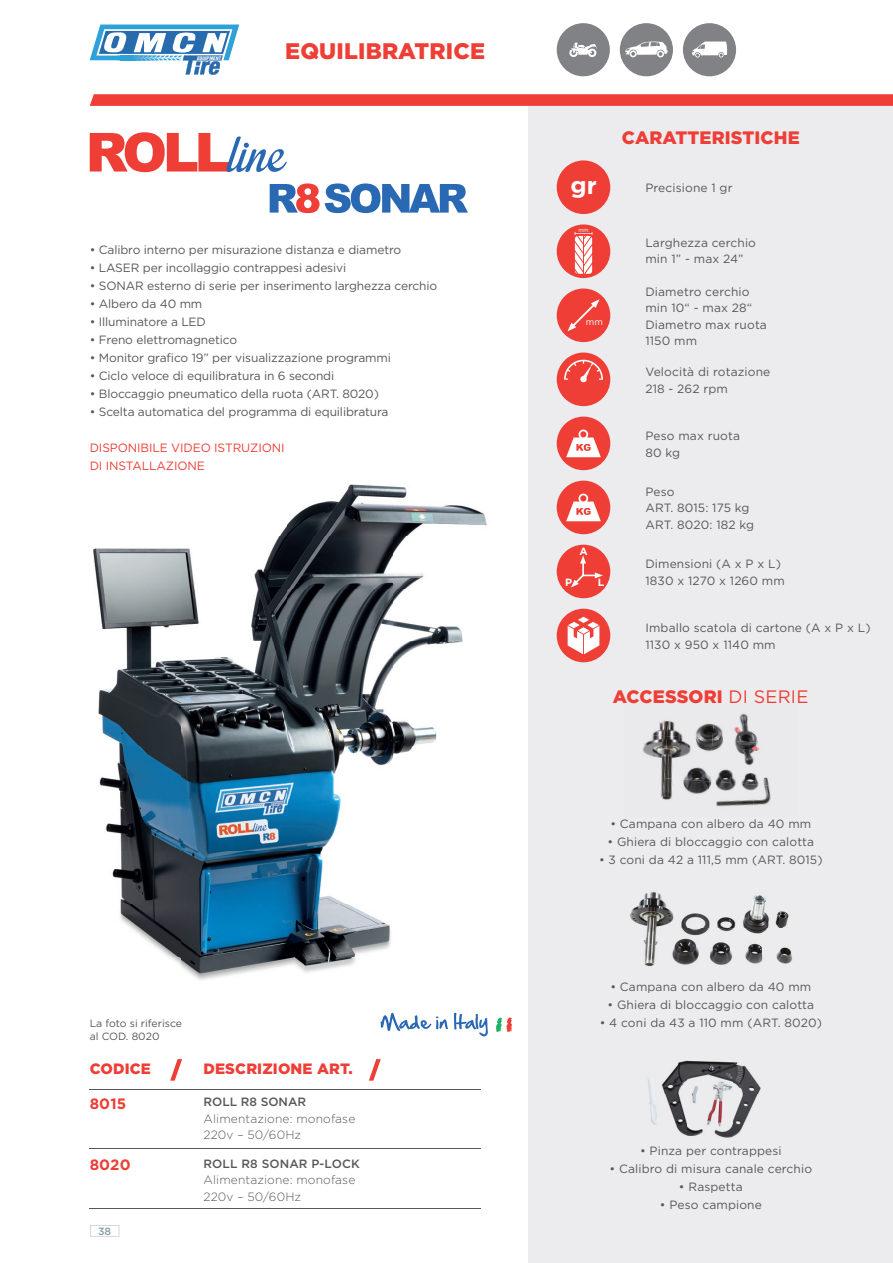
<style>
.page{position:relative;width:893px;height:1263px;background:#fff}
.page>*{position:absolute;margin:0;border:0;box-sizing:border-box;transform-origin:0 0}
.t1{font:700 24px "Gotham";color:#fff}
.t2{font:900 22.5px "Gotham";letter-spacing:.01em;color:#ee3e36}
.t3{font:900 18px "Gotham";letter-spacing:.01em;color:#ee3e36}
.t4{font:900 15px "Gotham";letter-spacing:.01em;color:#ee3e36}
.t5{font:700 15px "Gotham";letter-spacing:.01em;color:#ee3e36}
.t6{font:12px/16.5px "Gotham";letter-spacing:.01em;color:#57585a}
.t7{font:12px "Gotham";letter-spacing:-.01em;color:#57585a}
.t8{font:300 12px/16.5px "Gotham";letter-spacing:.01em;color:#57585a}
.t9{font:12px/18px "Gotham";letter-spacing:-.01em;color:#ee3e36}
.t10{font:500 12px "Gotham";letter-spacing:.01em;color:#57585a}
.t11{font:10.5px/12.6px "Gotham";color:#57585a}
.t12{font:700 10.5px "Gotham";color:#fff}
.t13{font:500 10.5px "Gotham";color:#849dab}
.t14{font:9px "Gotham";color:#fff}
.t15{font:5.85px "Gotham";color:#fff;scale:.91 1}
.t16{font:italic 800 condensed 4.95px "Helvetica Neue";color:#fff}
.s1{font-weight:400}
</style>
<div class="page">
<svg style="left:90px;top:1225px;width:29px;height:11px"></svg>
<svg style="left:90px;top:25px;width:149px;height:50px"></svg>
<img style="left:93px;top:484px;width:394px;height:496px">
<div style="left:528px;top:100px;width:365px;height:1163px;background:#ececee"></div>
<hr style="left:90px;top:1208px;width:391px;height:1px;background:#57585a">
<img style="left:630px;top:892px;width:162px;height:75px">
<img style="left:653px;top:720px;width:14px;height:13px">
<img style="left:667px;top:721px;width:45px;height:15px">
<img style="left:712px;top:713px;width:45px;height:26px">
<img style="left:642px;top:733px;width:25px;height:42px">
<img style="left:664px;top:736px;width:48px;height:42px">
<img style="left:710px;top:739px;width:48px;height:42px">
<img style="left:755px;top:743px;width:14px;height:42px">
<img style="left:661px;top:778px;width:49px;height:22px">
<img style="left:707px;top:781px;width:48px;height:26px">
<img style="left:753px;top:785px;width:18px;height:22px">
<svg style="left:381px;top:1013px;width:67px;height:18px"></svg>
<svg style="left:454px;top:1013px;width:34px;height:23px"></svg>
<svg style="left:496px;top:1017px;width:16px;height:15px"></svg>
<div style="left:557px;top:160px;width:53px;height:54px;background:#ee3e36;border-radius:50%"></div>
<div style="left:557px;top:224px;width:53px;height:54px;background:#ee3e36;border-radius:50%"></div>
<svg style="left:575px;top:232px;width:17px;height:42px"></svg>
<div style="left:557px;top:288px;width:53px;height:54px;background:#ee3e36;border-radius:50%"></div>
<svg style="left:567px;top:299px;width:33px;height:32px"></svg>
<div style="left:557px;top:353px;width:53px;height:53px;background:#ee3e36;border-radius:50%"></div>
<svg style="left:564px;top:360px;width:39px;height:23px"></svg>
<div style="left:557px;top:417px;width:53px;height:53px;background:#ee3e36;border-radius:50%"></div>
<svg style="left:566px;top:429px;width:35px;height:28px"></svg>
<div style="left:557px;top:481px;width:53px;height:53px;background:#ee3e36;border-radius:50%"></div>
<svg style="left:566px;top:494px;width:35px;height:27px"></svg>
<div style="left:557px;top:609px;width:53px;height:53px;background:#ee3e36;border-radius:50%"></div>
<svg style="left:568px;top:617px;width:31px;height:37px"></svg>
<div style="left:557px;top:545px;width:53px;height:53px;background:#ee3e36;border-radius:50%"></div>
<svg style="left:571px;top:555px;width:32px;height:32px"></svg>
<div style="left:557px;top:23px;width:53px;height:53px;background:#808285;border-radius:50%"></div>
<svg style="left:569px;top:42px;width:28px;height:15px"></svg>
<div style="left:683px;top:23px;width:53px;height:53px;background:#808285;border-radius:50%"></div>
<svg style="left:692px;top:42px;width:35px;height:16px"></svg>
<div style="left:620px;top:23px;width:53px;height:53px;background:#808285;border-radius:50%"></div>
<svg style="left:625px;top:41px;width:43px;height:16px"></svg>
<hr style="left:90px;top:1149px;width:391px;height:1px;background:#57585a">
<svg style="left:170px;top:1059px;width:12px;height:22px"></svg>
<svg style="left:369px;top:1059px;width:12px;height:22px"></svg>
<hr style="left:90px;top:1089px;width:391px;height:1px;background:#57585a">
<svg style="left:270px;top:183px;width:198px;height:30px"></svg>
<svg style="left:90px;top:132px;width:197px;height:40px"></svg>
<img style="left:648px;top:1060px;width:113px;height:78px">
<svg style="left:90px;top:94px;width:803px;height:12px;background:#ee433c"></svg>
<p class="t16" style="left:197px;top:55px;width:26px">EQUIPMENT</p>
<h2 class="t2" style="left:285px;top:38px;width:201px">EQUILIBRATRICE</h2>
<p class="t7" style="left:90px;top:243px;width:313px">• Calibro interno per misurazione distanza e diametro</p>
<p class="t7" style="left:90px;top:261px;width:258px">• LASER per incollaggio contrappesi adesivi</p>
<p class="t7" style="left:90px;top:279px;width:349px">• SONAR esterno di serie per inserimento larghezza cerchio</p>
<p class="t7" style="left:90px;top:297px;width:114px">• Albero da 40 mm</p>
<p class="t7" style="left:90px;top:315px;width:118px">• Illuminatore a LED</p>
<p class="t7" style="left:90px;top:333px;width:149px">• Freno elettromagnetico</p>
<p class="t7" style="left:90px;top:351px;width:303px">• Monitor grafico 19” per visualizzazione programmi</p>
<p class="t7" style="left:90px;top:369px;width:246px">• Ciclo veloce di equilibratura in 6 secondi</p>
<p class="t7" style="left:90px;top:387px;width:291px">• Bloccaggio pneumatico della ruota (ART. 8020)</p>
<p class="t7" style="left:90px;top:405px;width:300px">• Scelta automatica del programma di equilibratura</p>
<p class="t9" style="left:90px;top:438px;width:196px">DISPONIBILE VIDEO ISTRUZIONI<br>DI INSTALLAZIONE</p>
<p class="t11" style="left:90px;top:1017px;width:94px">La foto si riferisce al COD. 8020</p>
<p class="t4" style="left:90px;top:1060px;width:63px">CODICE</p>
<p class="t4" style="left:204px;top:1060px;width:151px">DESCRIZIONE ART.</p>
<p class="t5" style="left:90px;top:1095px;width:38px">8015</p>
<p class="t5" style="left:90px;top:1156px;width:42px">8020</p>
<p class="t13" style="left:98px;top:1225px;width:14px">38</p>
<p class="t10" style="left:204px;top:1095px;width:104px">ROLL R8 SONAR</p>
<p class="t8" style="left:204px;top:1110px;width:153px">Alimentazione: monofase<br>220v – 50/60Hz</p>
<p class="t10" style="left:204px;top:1156px;width:158px">ROLL R8 SONAR P-LOCK</p>
<p class="t8" style="left:204px;top:1171px;width:153px">Alimentazione: monofase<br>220v – 50/60Hz</p>
<h1 class="t1" style="left:571px;top:172px;width:28px">gr</h1>
<p class="t15" style="left:578px;top:227px;width:13px">mm</p>
<p class="t14" style="left:586px;top:317px;width:19px">mm</p>
<p class="t12" style="left:579px;top:546px;width:10px">A</p>
<p class="t12" style="left:565px;top:576px;width:9px">P</p>
<p class="t12" style="left:598px;top:576px;width:8px">L</p>
<h3 class="t3" style="left:622px;top:127px;width:179px">CARATTERISTICHE</h3>
<p class="t6" style="left:645px;top:180px;width:89px">Precisione 1 gr</p>
<p class="t6" style="left:645px;top:234px;width:112px">Larghezza cerchio min 1” - max 24”</p>
<p class="t6" style="left:645px;top:283px;width:123px">Diametro cerchio min 10“ - max 28“<br>Diametro max ruota<br>1150 mm</p>
<p class="t6" style="left:645px;top:363px;width:126px">Velocità di rotazione<br>218 - 262 rpm</p>
<p class="t6" style="left:645px;top:427px;width:96px">Peso max ruota<br>80 kg</p>
<p class="t6" style="left:645px;top:483px;width:110px">Peso<br>ART. 8015: 175 kg<br>ART. 8020: 182 kg</p>
<p class="t6" style="left:645px;top:555px;width:141px">Dimensioni (A x P x L)<br>1830 x 1270 x 1260 mm</p>
<p class="t6" style="left:645px;top:619px;width:227px">Imballo scatola di cartone (A x P x L)<br>1130 x 950 x 1140 mm</p>
<h3 class="t3" style="left:613px;top:686px;width:197px">ACCESSORI <span class="s1">DI SERIE</span></h3>
<p class="t6" style="left:610px;top:815px;width:202px">• Campana con albero da 40 mm</p>
<p class="t6" style="left:607px;top:833px;width:208px">• Ghiera di bloccaggio con calotta</p>
<p class="t6" style="left:599px;top:851px;width:225px">• 3 coni da 42 a 111,5 mm (ART. 8015)</p>
<p class="t6" style="left:610px;top:978px;width:202px">• Campana con albero da 40 mm</p>
<p class="t6" style="left:607px;top:996px;width:208px">• Ghiera di bloccaggio con calotta</p>
<p class="t6" style="left:600px;top:1014px;width:224px">• 4 coni da 43 a 110 mm (ART. 8020)</p>
<p class="t6" style="left:640px;top:1142px;width:143px">• Pinza per contrappesi</p>
<p class="t6" style="left:609px;top:1160px;width:204px">• Calibro di misura canale cerchio</p>
<p class="t6" style="left:679px;top:1178px;width:65px">• Raspetta</p>
<p class="t6" style="left:660px;top:1196px;width:103px">• Peso campione</p>
</div>
